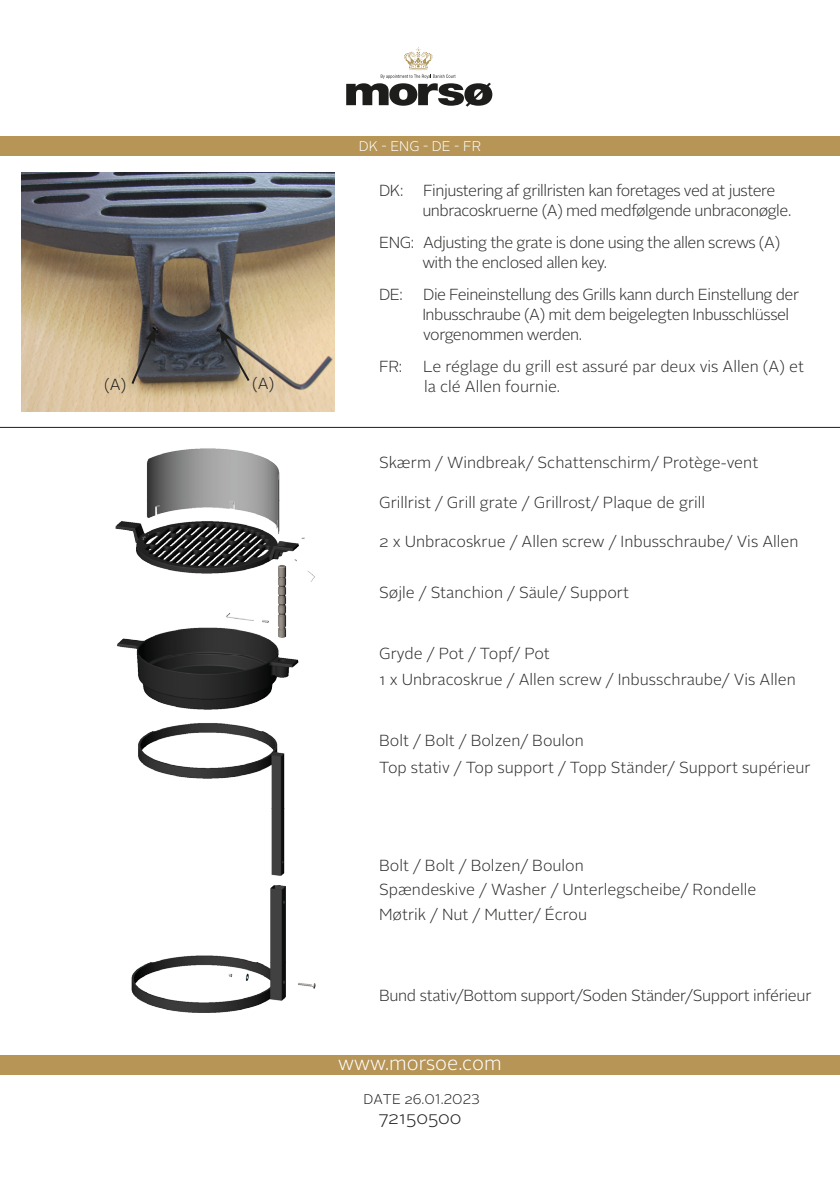
<style>
.page{position:relative;width:840px;height:1191px;background:#fff}
.page>*{position:absolute;margin:0;border:0;box-sizing:border-box;transform-origin:0 0}
.t1{font:300 20px "Alright Sans";color:#fff}
.t2{font:300 18px "Alright Sans";letter-spacing:-.005em;color:#1d1d1b}
.t3{font:300 16px "Alright Sans";letter-spacing:-.01em;color:#2e2d2c}
.t4{font:300 16px/20px "Alright Sans";letter-spacing:-.03em;color:#2e2d2c}
.t5{font:300 16px "Alright Sans";color:#1d1d1b}
.t6{font:300 14px "Alright Sans";color:#1d1d1b}
.t7{font:300 14px "Alright Sans";color:#fff}
.t8{font:7.8px "Century Gothic";color:#020203;scale:.96 1}
</style>
<div class="page">
<svg style="left:346px;top:47px;width:146px;height:60px"></svg>
<div style="left:0;top:136px;width:839px;height:20px;background:#b69556"></div>
<img style="left:115px;top:448px;width:201px;height:564px">
<hr style="left:67px;top:446px;width:302px;height:1px;background:#c1c0c0">
<hr style="left:492px;top:446px;width:1px;height:566px;background:#c1c0c0">
<hr style="left:67px;top:446px;width:1px;height:566px;background:#c1c0c0">
<hr style="left:67px;top:1190px;width:302px;height:1px;background:#c1c0c0">
<hr style="left:183px;top:1125px;width:186px;height:1px;background:#c1c0c0">
<hr style="left:183px;top:1108px;width:186px;height:1px;background:#c1c0c0">
<hr style="left:67px;top:1161px;width:116px;height:1px;background:#c1c0c0">
<hr style="left:67px;top:1143px;width:116px;height:1px;background:#c1c0c0">
<svg style="left:345px;top:1190px;width:24px;height:1px"></svg>
<hr style="left:67px;top:1178px;width:116px;height:1px;background:#c1c0c0">
<hr style="left:67px;top:1125px;width:116px;height:1px;background:#c1c0c0">
<hr style="left:183px;top:1078px;width:186px;height:1px;background:#c1c0c0">
<hr style="left:183px;top:1049px;width:186px;height:1px;background:#c1c0c0">
<hr style="left:183px;top:1034px;width:186px;height:1px;background:#c1c0c0">
<hr style="left:183px;top:1093px;width:186px;height:1px;background:#c1c0c0">
<hr style="left:0;top:427px;width:839px;height:1px;background:#1d1d1b">
<div style="left:0;top:1055px;width:839px;height:20px;background:#b69556"></div>
<img style="left:21px;top:173px;width:313px;height:239px">
<svg style="left:219px;top:328px;width:32px;height:55px;background:#777063"></svg>
<svg style="left:130px;top:328px;width:25px;height:58px"></svg>
<p class="t5" style="left:104px;top:374px;width:24px">(A)</p>
<p class="t5" style="left:252px;top:373px;width:24px">(A)</p>
<p class="t7" style="left:358px;top:137px;width:124px">DK - ENG - DE - FR</p>
<p class="t4" style="left:422px;top:180px;width:370px;text-indent:-43px">DK: Finjustering af grillristen kan foretages ved at justere unbracoskruerne (A) med medfølgende unbraconøgle.</p>
<p class="t4" style="left:379px;top:232px;width:402px">ENG: Adjusting the grate is done using the allen screws (A)</p>
<p class="t4" style="left:422px;top:252px;width:186px">with the enclosed allen key.</p>
<p class="t3" style="left:379px;top:283px;width:25px">DE:</p>
<p class="t4" style="left:423px;top:284px;width:377px">Die Feineinstellung des Grills kann durch Einstellung der</p>
<p class="t4" style="left:422px;top:304px;width:368px">Inbusschraube (A) mit dem beigelegten Inbusschlüssel vorgenommen werden.</p>
<p class="t3" style="left:379px;top:355px;width:24px">FR:</p>
<p class="t3" style="left:423px;top:355px;width:382px">Le réglage du grill est assuré par deux vis Allen (A) et</p>
<p class="t3" style="left:424px;top:375px;width:138px">la clé Allen fournie.</p>
<p class="t3" style="left:379px;top:451px;width:380px">Skærm / Windbreak/ Schattenschirm/ Protège-vent</p>
<p class="t3" style="left:379px;top:491px;width:327px">Grillrist / Grill grate / Grillrost/ Plaque de grill</p>
<p class="t3" style="left:379px;top:530px;width:421px">2 x Unbracoskrue / Allen screw / Inbusschraube/ Vis Allen</p>
<p class="t3" style="left:379px;top:582px;width:251px">Søjle / Stanchion / Säule/ Support</p>
<p class="t3" style="left:379px;top:643px;width:172px">Gryde / Pot / Topf/ Pot</p>
<p class="t3" style="left:379px;top:668px;width:418px">1 x Unbracoskrue / Allen screw / Inbusschraube/ Vis Allen</p>
<p class="t3" style="left:379px;top:729px;width:206px">Bolt / Bolt / Bolzen/ Boulon</p>
<p class="t3" style="left:379px;top:757px;width:433px">Top stativ / Top support / Topp Ständer/ Support supérieur</p>
<p class="t3" style="left:379px;top:854px;width:206px">Bolt / Bolt / Bolzen/ Boulon</p>
<p class="t3" style="left:379px;top:878px;width:378px">Spændeskive / Washer / Unterlegscheibe/ Rondelle</p>
<p class="t3" style="left:379px;top:903px;width:209px">Møtrik / Nut / Mutter/ Écrou</p>
<p class="t3" style="left:379px;top:984px;width:433px">Bund stativ/Bottom support/Soden Ständer/Support inférieur</p>
<p class="t1" style="left:338px;top:1049px;width:165px">www.morsoe.com</p>
<p class="t6" style="left:363px;top:1089px;width:118px">DATE 26.01.2023</p>
<p class="t2" style="left:378px;top:1105px;width:84px">72150500</p>
<p class="t8" style="left:409px;top:1111px;width:21px">Sign.:</p>
</div>
